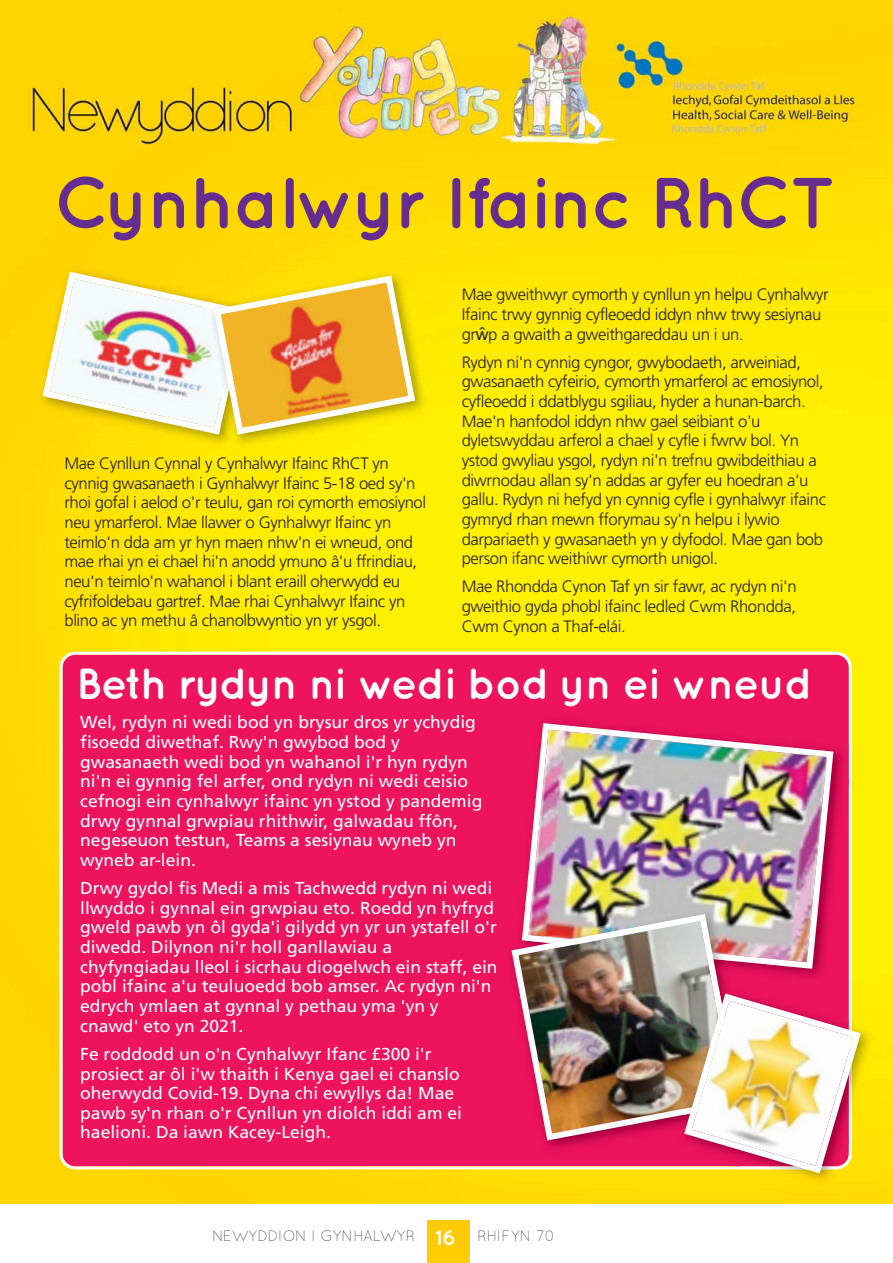
<style>
.page{position:relative;width:893px;height:1263px;background:#fff}
.page>*{position:absolute;margin:0;border:0;box-sizing:border-box;transform-origin:0 0}
.t1{font:700 72px "Quicksand";letter-spacing:-.025em;color:#662d91}
.t2{font:700 43.5px "Quicksand";letter-spacing:-.025em;color:#fff}
.t3{font:700 21px "Quicksand";color:#fff}
.t4{font:17.25px/19.6px "Frutiger";color:#fff}
.t5{font:300 16.5px/19.6px "Frutiger";letter-spacing:-.025em;color:#231f20}
.t6{font:300 15px "Quicksand";letter-spacing:-.01em;color:#231f20}
.s1{font-family:"Lucida Grande";font-weight:400}
</style>
<div class="page">
<div style="left:427px;top:1221px;width:42px;height:42px;background:#ffcb04"></div>
<img style="left:0;top:0;width:893px;height:1203px">
<div style="left:60px;top:652px;width:792px;height:517px;background:#ed135d"></div>
<img style="left:513px;top:713px;width:336px;height:273px">
<img style="left:849px;top:744px;width:3px;height:37px">
<img style="left:519px;top:720px;width:318px;height:252px">
<img style="left:31px;top:261px;width:215px;height:193px">
<img style="left:234px;top:265px;width:201px;height:189px">
<img style="left:211px;top:438px;width:55px;height:16px">
<svg style="left:39px;top:268px;width:380px;height:170px"></svg>
<div style="left:501px;top:942px;width:171px;height:218px;background:#ed135d"></div>
<img style="left:545px;top:903px;width:185px;height:7px">
<img style="left:508px;top:910px;width:236px;height:234px">
<div style="left:864px;top:1020px;width:18px;height:112px;background:#ffe700"></div>
<div style="left:748px;top:1177px;width:93px;height:17px;background:#ffdd01"></div>
<img style="left:672px;top:986px;width:177px;height:180px">
<img style="left:676px;top:981px;width:85px;height:154px">
<img style="left:680px;top:990px;width:184px;height:187px">
<h1 class="t1" style="left:54px;top:178px;width:784px">Cynhalwyr Ifainc RhCT</h1>
<p class="t5" style="left:462px;top:286px;width:368px">Mae gweithwyr cymorth y cynllun yn helpu Cynhalwyr<br>Ifainc trwy gynnig cyfleoedd iddyn nhw trwy sesiynau gr<span class="s1">ŵ</span>p a gwaith a gweithgareddau un i un.</p>
<p class="t5" style="left:462px;top:353px;width:366px">Rydyn ni'n cynnig cyngor, gwybodaeth, arweiniad, gwasanaeth cyfeirio, cymorth ymarferol ac emosiynol, cyfleoedd i ddatblygu sgiliau, hyder a hunan-barch.<br>Mae'n hanfodol iddyn nhw gael seibiant o'u dyletswyddau arferol a chael y cyfle i fwrw bol. Yn ystod gwyliau ysgol, rydyn ni'n trefnu gwibdeithiau a diwrnodau allan sy'n addas ar gyfer eu hoedran a'u gallu. Rydyn ni hefyd yn cynnig cyfle i gynhalwyr ifainc gymryd rhan mewn fforymau sy'n helpu i lywio darpariaeth y gwasanaeth yn y dyfodol. Mae gan bob person ifanc weithiwr cymorth unigol.</p>
<p class="t5" style="left:462px;top:578px;width:336px;text-align:justify">Mae Rhondda Cynon Taf yn sir fawr, ac rydyn ni'n gweithio gyda phobl ifainc ledled Cwm Rhondda, Cwm Cynon a Thaf-elái.</p>
<h2 class="t2" style="left:76px;top:668px;width:738px">Beth rydyn ni wedi bod yn ei wneud</h2>
<p class="t4" style="left:80px;top:714px;width:404px">Wel, rydyn ni wedi bod yn brysur dros yr ychydig fisoedd diwethaf. Rwy'n gwybod bod y gwasanaeth wedi bod yn wahanol i'r hyn rydyn ni'n ei gynnig fel arfer, ond rydyn ni wedi ceisio cefnogi ein cynhalwyr ifainc yn ystod y pandemig drwy gynnal grwpiau rhithwir, galwadau ffôn, negeseuon testun, Teams a sesiynau wyneb yn wyneb ar-lein.</p>
<p class="t4" style="left:80px;top:880px;width:419px">Drwy gydol fis Medi a mis Tachwedd rydyn ni wedi llwyddo i gynnal ein grwpiau eto. Roedd yn hyfryd gweld pawb yn ôl gyda'i gilydd yn yr un ystafell o'r diwedd. Dilynon ni'r holl ganllawiau a chyfyngiadau lleol i sicrhau diogelwch ein staff, ein pobl ifainc a'u teuluoedd bob amser. Ac rydyn ni'n edrych ymlaen at gynnal y pethau yma 'yn y cnawd' eto yn 2021.</p>
<p class="t4" style="left:80px;top:1045px;width:383px">Fe roddodd un o'n Cynhalwyr Ifanc £300 i'r prosiect ar ôl i'w thaith i Kenya gael ei chanslo oherwydd Covid-19. Dyna chi ewyllys da! Mae pawb sy'n rhan o'r Cynllun yn diolch iddi am ei haelioni. Da iawn Kacey-Leigh.</p>
<p class="t5" style="left:64px;top:455px;width:363px">Mae Cynllun Cynnal y Cynhalwyr Ifainc RhCT yn cynnig gwasanaeth i Gynhalwyr Ifainc 5-18 oed sy'n rhoi gofal i aelod o'r teulu, gan roi cymorth emosiynol neu ymarferol. Mae llawer o Gynhalwyr Ifainc yn teimlo'n dda am yr hyn maen nhw'n ei wneud, ond mae rhai yn ei chael hi'n anodd ymuno â'u ffrindiau, neu'n teimlo'n wahanol i blant eraill oherwydd eu cyfrifoldebau gartref. Mae rhai Cynhalwyr Ifainc yn blino ac yn methu â chanolbwyntio yn yr ysgol.</p>
<p class="t3" style="left:435px;top:1230px;width:22px">16</p>
<p class="t6" style="left:212px;top:1231px;width:205px">NEWYDDION I GYNHALWYR</p>
<p class="t6" style="left:477px;top:1231px;width:80px">RHIFYN 70</p>
</div>
